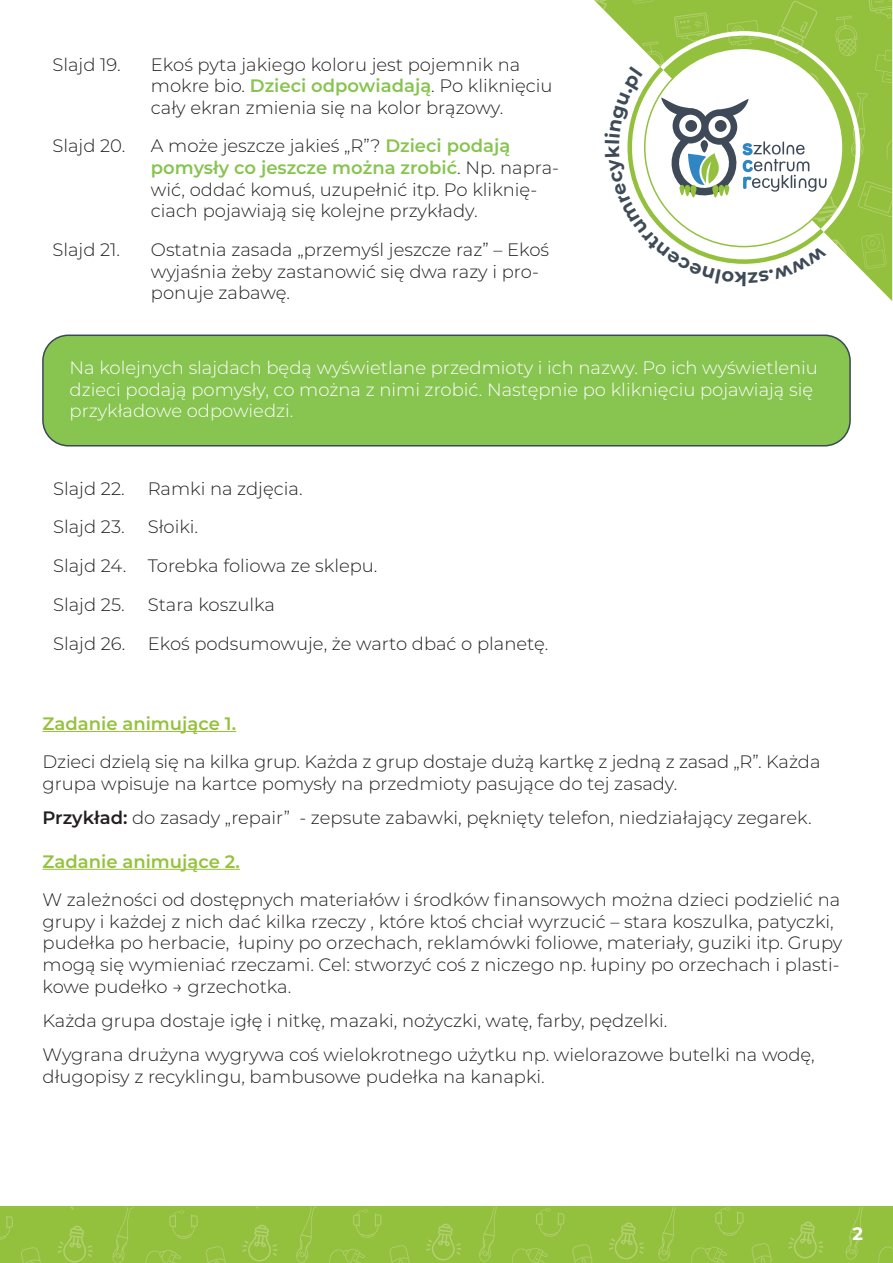
<style>
.page{position:relative;width:893px;height:1263px;background:#fff}
.page>*{position:absolute;margin:0;border:0;box-sizing:border-box;transform-origin:0 0}
.t1{font:300 18px/21.6px "Montserrat";color:#231f20}
.t2{font:300 18px/21.6px "Montserrat";color:#fff}
.t3{font:600 18px "Montserrat";color:#95c23c}
.t4{font:700 18px "Montserrat";color:#fff}
.s1{font-weight:600;color:#87c450}
.s2{font-weight:600}
</style>
<div class="page">
<div style="left:0;top:1207px;width:893px;height:56px;background:#93c13d"></div>
<svg style="left:878px;top:1246px;width:15px;height:17px"></svg>
<svg style="left:845px;top:1207px;width:18px;height:52px"></svg>
<svg style="left:788px;top:1221px;width:35px;height:37px"></svg>
<svg style="left:752px;top:1243px;width:20px;height:20px"></svg>
<svg style="left:691px;top:1247px;width:36px;height:16px"></svg>
<svg style="left:715px;top:1207px;width:28px;height:29px"></svg>
<svg style="left:658px;top:1207px;width:18px;height:53px"></svg>
<svg style="left:609px;top:1222px;width:35px;height:37px"></svg>
<svg style="left:572px;top:1244px;width:21px;height:19px"></svg>
<svg style="left:512px;top:1248px;width:36px;height:15px"></svg>
<svg style="left:536px;top:1208px;width:28px;height:29px"></svg>
<svg style="left:479px;top:1207px;width:18px;height:54px"></svg>
<svg style="left:426px;top:1223px;width:35px;height:37px"></svg>
<svg style="left:389px;top:1245px;width:21px;height:18px"></svg>
<svg style="left:329px;top:1249px;width:36px;height:14px"></svg>
<svg style="left:353px;top:1209px;width:28px;height:29px"></svg>
<svg style="left:296px;top:1207px;width:21px;height:55px"></svg>
<svg style="left:242px;top:1224px;width:36px;height:37px"></svg>
<svg style="left:206px;top:1246px;width:20px;height:17px"></svg>
<svg style="left:145px;top:1250px;width:36px;height:13px"></svg>
<svg style="left:169px;top:1210px;width:29px;height:29px"></svg>
<svg style="left:112px;top:1207px;width:22px;height:56px"></svg>
<svg style="left:57px;top:1226px;width:36px;height:36px"></svg>
<svg style="left:21px;top:1247px;width:20px;height:16px"></svg>
<svg style="left:0;top:1216px;width:13px;height:24px"></svg>
<hr style="left:43px;top:731px;width:193px;height:1px;background:#95c23c">
<hr style="left:43px;top:869px;width:197px;height:1px;background:#95c23c">
<div style="left:43px;top:335px;width:807px;height:111px;background:#87c450;border-radius:26px"></div>
<div style="left:42px;top:334px;width:809px;height:112px;border:2px solid #3a4956;border-radius:26px"></div>
<svg style="left:595px;top:0;width:297px;height:287px"></svg>
<p class="t1" style="left:52px;top:53px;width:70px">Slajd 19.</p>
<p class="t1" style="left:151px;top:53px;width:403px">Ekoś pyta jakiego koloru jest pojemnik na mokre bio. <span class="s1">Dzieci odpowiadają</span>. Po kliknięciu cały ekran zmienia się na kolor brązowy.</p>
<p class="t1" style="left:52px;top:135px;width:75px">Slajd 20.</p>
<p class="t1" style="left:151px;top:135px;width:410px">A może jeszcze jakieś „R”? <span class="s1">Dzieci podają pomysły co jeszcze można zrobić</span>. Np. napra&shy;wić, oddać komuś, uzupełnić itp. Po kliknię&shy;ciach pojawiają się kolejne przykłady.</p>
<p class="t1" style="left:52px;top:238px;width:69px">Slajd 21.</p>
<p class="t1" style="left:151px;top:238px;width:400px">Ostatnia zasada „przemyśl jeszcze raz” – Ekoś wyjaśnia żeby zastanowić się dwa razy i pro&shy;ponuje zabawę.</p>
<p class="t2" style="left:70px;top:356px;width:750px">Na kolejnych slajdach będą wyświetlane przedmioty i ich nazwy. Po ich wyświetleniu dzieci podają pomysły, co można z nimi zrobić. Następnie po kliknięciu pojawiają się przykładowe odpowiedzi.</p>
<p class="t1" style="left:53px;top:477px;width:73px">Slajd 22.</p>
<p class="t1" style="left:148px;top:477px;width:156px">Ramki na zdjęcia.</p>
<p class="t1" style="left:53px;top:516px;width:73px">Slajd 23.</p>
<p class="t1" style="left:53px;top:507px;width:326px;line-height:38.7px;text-indent:95px">Słoiki.<br>Slajd 24. Torebka foliowa ze sklepu.<br>Slajd 25.</p>
<p class="t1" style="left:53px;top:584px;width:497px;line-height:38.7px;text-indent:95px">Stara koszulka<br>Slajd 26. Ekoś podsumowuje, że warto dbać o planetę.</p>
<p class="t3" style="left:43px;top:710px;width:195px">Zadanie animujące 1.</p>
<p class="t1" style="left:43px;top:750px;width:779px">Dzieci dzielą się na kilka grup. Każda z grup dostaje dużą kartkę z jedną z zasad „R”. Każda grupa wpisuje na kartce pomysły na przedmioty pasujące do tej zasady.</p>
<p class="t1" style="left:43px;top:806px;width:771px"><span class="s2">Przykład:</span> do zasady „repair” - zepsute zabawki, pęknięty telefon, niedziałający zegarek.</p>
<p class="t3" style="left:43px;top:848px;width:199px">Zadanie animujące 2.</p>
<p class="t1" style="left:43px;top:888px;width:801px">W zależności od dostępnych materiałów i środków finansowych można dzieci podzielić na grupy i każdej z nich dać kilka rzeczy , które ktoś chciał wyrzucić – stara koszulka, patyczki, pudełka po herbacie, łupiny po orzechach, reklamówki foliowe, materiały, guziki itp. Grupy mogą się wymieniać rzeczami. Cel: stworzyć coś z niczego np. łupiny po orzechach i plasti&shy;kowe pudełko → grzechotka.</p>
<p class="t1" style="left:43px;top:1003px;width:774px;line-height:34.3px">Każda grupa dostaje igłę i nitkę, mazaki, nożyczki, watę, farby, pędzelki.<br>Wygrana drużyna wygrywa coś wielokrotnego użytku np. wielorazowe butelki na wodę,</p>
<p class="t1" style="left:43px;top:1065px;width:504px">długopisy z recyklingu, bambusowe pudełka na kanapki.</p>
<p class="t4" style="left:853px;top:1221px;width:12px">2</p>
</div>
